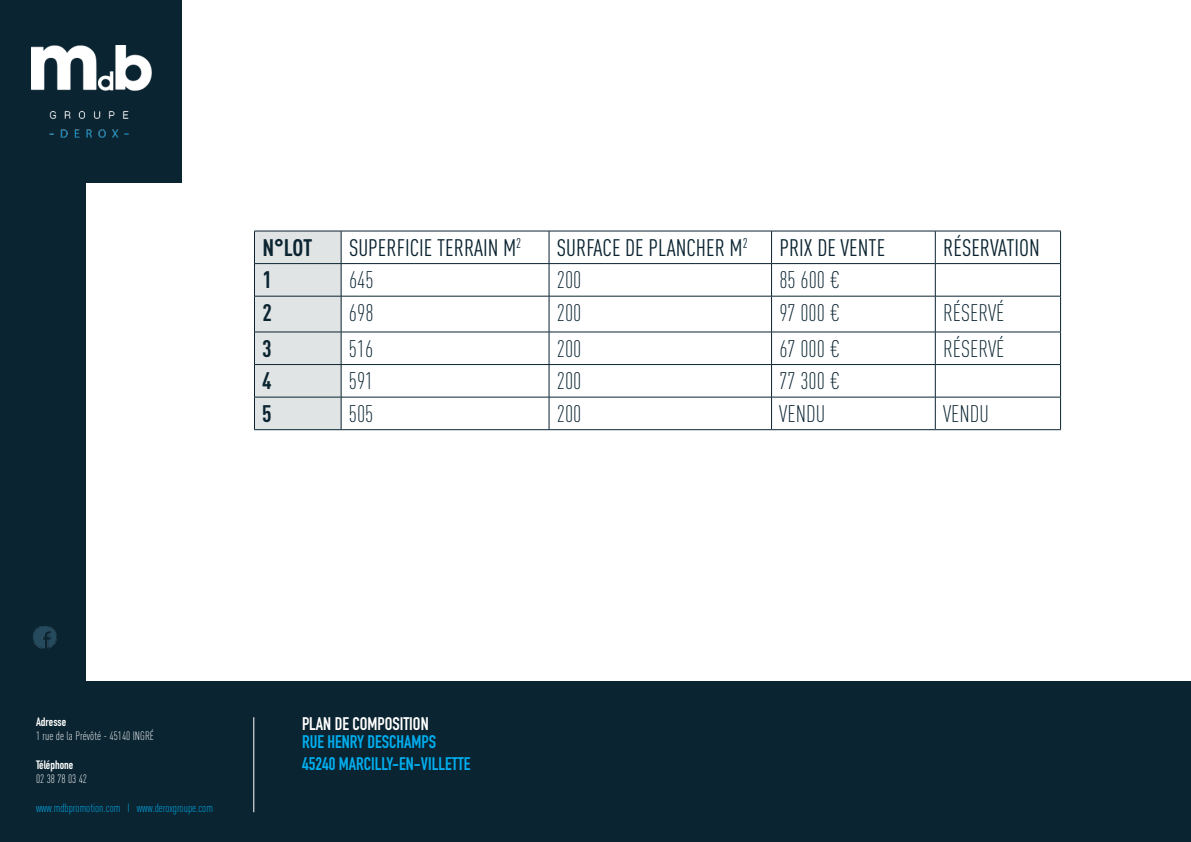
<style>
.page{position:relative;width:1191px;height:842px;background:#fff}
.page>*{position:absolute;margin:0;border:0;box-sizing:border-box;transform-origin:0 0}
.t1{font:300 condensed 23.6px "DIN Pro";color:#0a2431}
.t2{font:condensed 23.6px "DIN Pro";color:#0a2431}
.t3{font:700 condensed 23.6px "DIN Pro";color:#0a2431}
.t4{font:700 18px/21.6px "DIN Condensed";color:#00aeef}
.t5{font:700 18px "DIN Condensed";color:#fff}
.t6{font:300 condensed 12px "DIN Pro";color:#00aeef}
.t7{font:300 condensed 12px "DIN Pro";color:#fff}
.t8{font:700 12px "DIN Condensed";color:#fff}
</style>
<div class="page">
<div style="left:0;top:0;width:181px;height:183px;background:#0a2431"></div>
<div style="left:0;top:166px;width:85px;height:676px;background:#0a2431"></div>
<div style="left:0;top:681px;width:1191px;height:161px;background:#0a2431"></div>
<img style="left:34px;top:626px;width:22px;height:23px">
<img style="left:31px;top:45px;width:121px;height:93px">
<hr style="left:253px;top:717px;width:1px;height:95px;background:#fff">
<div style="left:255px;top:232px;width:86px;height:197px;background:#e1e4e4"></div>
<hr style="left:254px;top:231px;width:87px;height:1px;background:#0a2431">
<hr style="left:254px;top:231px;width:1px;height:32px;background:#0a2431">
<hr style="left:341px;top:231px;width:208px;height:1px;background:#0a2431">
<hr style="left:341px;top:231px;width:1px;height:32px;background:#0a2431">
<hr style="left:549px;top:231px;width:222px;height:1px;background:#0a2431">
<hr style="left:549px;top:231px;width:1px;height:32px;background:#0a2431">
<hr style="left:771px;top:231px;width:164px;height:1px;background:#0a2431">
<hr style="left:771px;top:231px;width:1px;height:32px;background:#0a2431">
<hr style="left:935px;top:231px;width:125px;height:1px;background:#0a2431">
<hr style="left:935px;top:231px;width:1px;height:32px;background:#0a2431">
<hr style="left:1060px;top:231px;width:1px;height:32px;background:#0a2431">
<hr style="left:254px;top:263px;width:87px;height:1px;background:#0a2431">
<hr style="left:254px;top:264px;width:1px;height:32px;background:#0a2431">
<hr style="left:341px;top:263px;width:208px;height:1px;background:#0a2431">
<hr style="left:341px;top:264px;width:1px;height:32px;background:#0a2431">
<hr style="left:549px;top:263px;width:222px;height:1px;background:#0a2431">
<hr style="left:549px;top:264px;width:1px;height:32px;background:#0a2431">
<hr style="left:771px;top:263px;width:164px;height:1px;background:#0a2431">
<hr style="left:771px;top:264px;width:1px;height:32px;background:#0a2431">
<hr style="left:935px;top:263px;width:125px;height:1px;background:#0a2431">
<hr style="left:935px;top:264px;width:1px;height:32px;background:#0a2431">
<hr style="left:1060px;top:264px;width:1px;height:32px;background:#0a2431">
<hr style="left:254px;top:296px;width:87px;height:1px;background:#0a2431">
<hr style="left:254px;top:296px;width:1px;height:36px;background:#0a2431">
<hr style="left:341px;top:296px;width:208px;height:1px;background:#0a2431">
<hr style="left:341px;top:296px;width:1px;height:36px;background:#0a2431">
<hr style="left:549px;top:296px;width:222px;height:1px;background:#0a2431">
<hr style="left:549px;top:296px;width:1px;height:36px;background:#0a2431">
<hr style="left:771px;top:296px;width:164px;height:1px;background:#0a2431">
<hr style="left:771px;top:296px;width:1px;height:36px;background:#0a2431">
<hr style="left:935px;top:296px;width:125px;height:1px;background:#0a2431">
<hr style="left:935px;top:296px;width:1px;height:36px;background:#0a2431">
<hr style="left:1060px;top:296px;width:1px;height:36px;background:#0a2431">
<hr style="left:254px;top:332px;width:87px;height:1px;background:#0a2431">
<hr style="left:254px;top:332px;width:1px;height:32px;background:#0a2431">
<hr style="left:341px;top:332px;width:208px;height:1px;background:#0a2431">
<hr style="left:341px;top:332px;width:1px;height:32px;background:#0a2431">
<hr style="left:549px;top:332px;width:222px;height:1px;background:#0a2431">
<hr style="left:549px;top:332px;width:1px;height:32px;background:#0a2431">
<hr style="left:771px;top:332px;width:164px;height:1px;background:#0a2431">
<hr style="left:771px;top:332px;width:1px;height:32px;background:#0a2431">
<hr style="left:935px;top:332px;width:125px;height:1px;background:#0a2431">
<hr style="left:935px;top:332px;width:1px;height:32px;background:#0a2431">
<hr style="left:1060px;top:332px;width:1px;height:32px;background:#0a2431">
<hr style="left:254px;top:364px;width:87px;height:1px;background:#0a2431">
<hr style="left:254px;top:365px;width:1px;height:32px;background:#0a2431">
<hr style="left:341px;top:364px;width:208px;height:1px;background:#0a2431">
<hr style="left:341px;top:365px;width:1px;height:32px;background:#0a2431">
<hr style="left:549px;top:364px;width:222px;height:1px;background:#0a2431">
<hr style="left:549px;top:365px;width:1px;height:32px;background:#0a2431">
<hr style="left:771px;top:364px;width:164px;height:1px;background:#0a2431">
<hr style="left:771px;top:365px;width:1px;height:32px;background:#0a2431">
<hr style="left:935px;top:364px;width:125px;height:1px;background:#0a2431">
<hr style="left:935px;top:365px;width:1px;height:32px;background:#0a2431">
<hr style="left:1060px;top:365px;width:1px;height:32px;background:#0a2431">
<hr style="left:254px;top:397px;width:87px;height:1px;background:#0a2431">
<hr style="left:254px;top:397px;width:1px;height:32px;background:#0a2431">
<hr style="left:341px;top:397px;width:208px;height:1px;background:#0a2431">
<hr style="left:341px;top:397px;width:1px;height:32px;background:#0a2431">
<hr style="left:549px;top:397px;width:222px;height:1px;background:#0a2431">
<hr style="left:549px;top:397px;width:1px;height:32px;background:#0a2431">
<hr style="left:771px;top:397px;width:164px;height:1px;background:#0a2431">
<hr style="left:771px;top:397px;width:1px;height:32px;background:#0a2431">
<hr style="left:935px;top:397px;width:125px;height:1px;background:#0a2431">
<hr style="left:935px;top:397px;width:1px;height:32px;background:#0a2431">
<hr style="left:1060px;top:397px;width:1px;height:32px;background:#0a2431">
<hr style="left:254px;top:429px;width:87px;height:1px;background:#0a2431">
<hr style="left:341px;top:429px;width:208px;height:1px;background:#0a2431">
<hr style="left:549px;top:429px;width:222px;height:1px;background:#0a2431">
<hr style="left:771px;top:429px;width:164px;height:1px;background:#0a2431">
<hr style="left:935px;top:429px;width:125px;height:1px;background:#0a2431">
<p class="t3" style="left:262px;top:229px;width:52px">N°LOT</p>
<p class="t2" style="left:349px;top:230px;width:174px">SUPERFICIE TERRAIN M<sup>2</sup></p>
<p class="t2" style="left:557px;top:230px;width:192px">SURFACE DE PLANCHER M<sup>2</sup></p>
<p class="t2" style="left:779px;top:230px;width:107px">PRIX DE VENTE</p>
<p class="t2" style="left:943px;top:230px;width:98px">RÉSERVATION</p>
<p class="t3" style="left:262px;top:262px;width:11px">1</p>
<p class="t1" style="left:349px;top:263px;width:26px">645</p>
<p class="t1" style="left:557px;top:263px;width:26px">200</p>
<p class="t1" style="left:779px;top:263px;width:62px">85 600 €</p>
<p class="t3" style="left:262px;top:295px;width:11px">2</p>
<p class="t1" style="left:349px;top:296px;width:26px">698</p>
<p class="t1" style="left:557px;top:296px;width:26px">200</p>
<p class="t1" style="left:779px;top:296px;width:62px">97 000 €</p>
<p class="t1" style="left:943px;top:296px;width:63px">RÉSERVÉ</p>
<p class="t3" style="left:262px;top:330px;width:11px">3</p>
<p class="t1" style="left:349px;top:332px;width:26px">516</p>
<p class="t1" style="left:557px;top:332px;width:26px">200</p>
<p class="t1" style="left:779px;top:332px;width:62px">67 000 €</p>
<p class="t1" style="left:943px;top:332px;width:63px">RÉSERVÉ</p>
<p class="t3" style="left:262px;top:363px;width:11px">4</p>
<p class="t1" style="left:349px;top:364px;width:26px">591</p>
<p class="t1" style="left:557px;top:364px;width:26px">200</p>
<p class="t1" style="left:779px;top:364px;width:62px">77 300 €</p>
<p class="t3" style="left:262px;top:396px;width:11px">5</p>
<p class="t1" style="left:349px;top:397px;width:26px">505</p>
<p class="t1" style="left:557px;top:397px;width:26px">200</p>
<p class="t1" style="left:779px;top:397px;width:47px">VENDU</p>
<p class="t1" style="left:943px;top:397px;width:47px">VENDU</p>
<p class="t8" style="left:36px;top:713px;width:32px">Adresse</p>
<p class="t7" style="left:36px;top:727px;width:120px">1 rue de la Prévôté - 45140 INGRÉ</p>
<p class="t8" style="left:36px;top:757px;width:39px">Téléphone</p>
<p class="t7" style="left:36px;top:771px;width:53px">02 38 78 03 42</p>
<p class="t6" style="left:36px;top:799px;width:178px">www.mdbpromotion.com I www.deroxgroupe.com</p>
<p class="t5" style="left:302px;top:712px;width:128px">PLAN DE COMPOSITION</p>
<p class="t4" style="left:302px;top:731px;width:170px">RUE HENRY DESCHAMPS<br>45240 MARCILLY-EN-VILLETTE</p>
</div>
